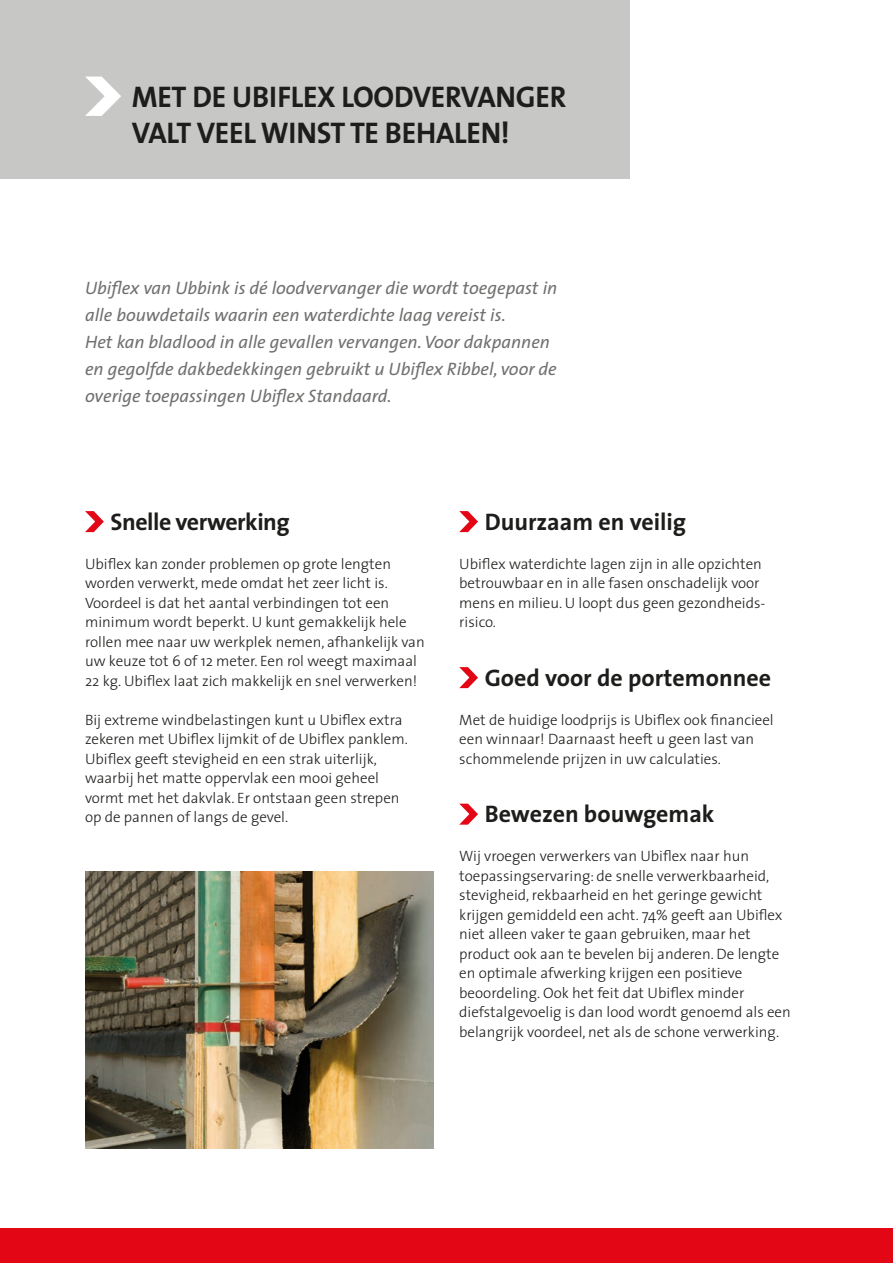
<style>
.page{position:relative;width:893px;height:1263px;background:#fff}
.page>*{position:absolute;margin:0;border:0;box-sizing:border-box;transform-origin:0 0}
.t1{font:700 30px/36px "The Sans";letter-spacing:-.01em;color:#1d1d1b}
.t2{font:700 24px "The Sans";color:#1d1d1b}
.t3{font:700 24px "The Sans";letter-spacing:-.02em;color:#1d1d1b}
.t4{font:italic 18px/27px "The Sans";color:#70706f}
.t5{font:300 15px/19.5px "The Sans";color:#1d1d1b}
</style>
<div class="page">
<div style="left:0;top:1229px;width:893px;height:34px;background:#e30614"></div>
<div style="left:0;top:0;width:629px;height:179px;background:#c7c7c6"></div>
<svg style="left:85px;top:511px;width:19px;height:21px"></svg>
<svg style="left:85px;top:77px;width:36px;height:39px"></svg>
<svg style="left:459px;top:511px;width:19px;height:21px"></svg>
<svg style="left:459px;top:667px;width:19px;height:21px"></svg>
<svg style="left:459px;top:804px;width:19px;height:21px"></svg>
<img style="left:85px;top:872px;width:349px;height:276px">
<h1 class="t1" style="left:132px;top:78px;width:436px">MET DE UBIFLEX LOODVERVANGER<br>VALT VEEL WINST TE BEHALEN!</h1>
<p class="t4" style="left:85px;top:274px;width:474px">Ubiflex van Ubbink is dé loodvervanger die wordt toegepast in alle bouwdetails waarin een waterdichte laag vereist is.<br>Het kan bladlood in alle gevallen vervangen. Voor dakpannen en gegolfde dakbedekkingen gebruikt u Ubiflex Ribbel, voor de overige toepassingen Ubiflex Standaard.</p>
<h2 class="t3" style="left:111px;top:502px;width:181px">Snelle verwerking</h2>
<p class="t5" style="left:85px;top:553px;width:341px">Ubiflex kan zonder problemen op grote lengten worden verwerkt, mede omdat het zeer licht is.<br>Voordeel is dat het aantal verbindingen tot een minimum wordt beperkt. U kunt gemakkelijk hele rollen mee naar uw werkplek nemen, afhankelijk van uw keuze tot 6 of 12 meter. Een rol weegt maximaal 22 kg. Ubiflex laat zich makkelijk en snel verwerken!</p>
<p class="t5" style="left:85px;top:709px;width:324px">Bij extreme windbelastingen kunt u Ubiflex extra zekeren met Ubiflex lijmkit of de Ubiflex panklem.<br>Ubiflex geeft stevigheid en een strak uiterlijk, waarbij het matte oppervlak een mooi geheel vormt met het dakvlak. Er ontstaan geen strepen op de pannen of langs de gevel.</p>
<h2 class="t2" style="left:485px;top:502px;width:203px">Duurzaam en veilig</h2>
<p class="t5" style="left:459px;top:553px;width:308px">Ubiflex waterdichte lagen zijn in alle opzichten betrouwbaar en in alle fasen onschadelijk voor mens en milieu. U loopt dus geen gezondheids&shy;risico.</p>
<h2 class="t2" style="left:485px;top:658px;width:288px">Goed voor de portemonnee</h2>
<p class="t5" style="left:459px;top:709px;width:316px">Met de huidige loodprijs is Ubiflex ook financieel een winnaar! Daarnaast heeft u geen last van schommelende prijzen in uw calculaties.</p>
<h2 class="t2" style="left:485px;top:794px;width:231px">Bewezen bouwgemak</h2>
<p class="t5" style="left:459px;top:846px;width:333px">Wij vroegen verwerkers van Ubiflex naar hun toepassingservaring: de snelle verwerkbaarheid, stevigheid, rekbaarheid en het geringe gewicht krijgen gemiddeld een acht. 74% geeft aan Ubiflex niet alleen vaker te gaan gebruiken, maar het product ook aan te bevelen bij anderen. De lengte en optimale afwerking krijgen een positieve beoordeling. Ook het feit dat Ubiflex minder diefstalgevoelig is dan lood wordt genoemd als een belangrijk voordeel, net als de schone verwerking.</p>
</div>
